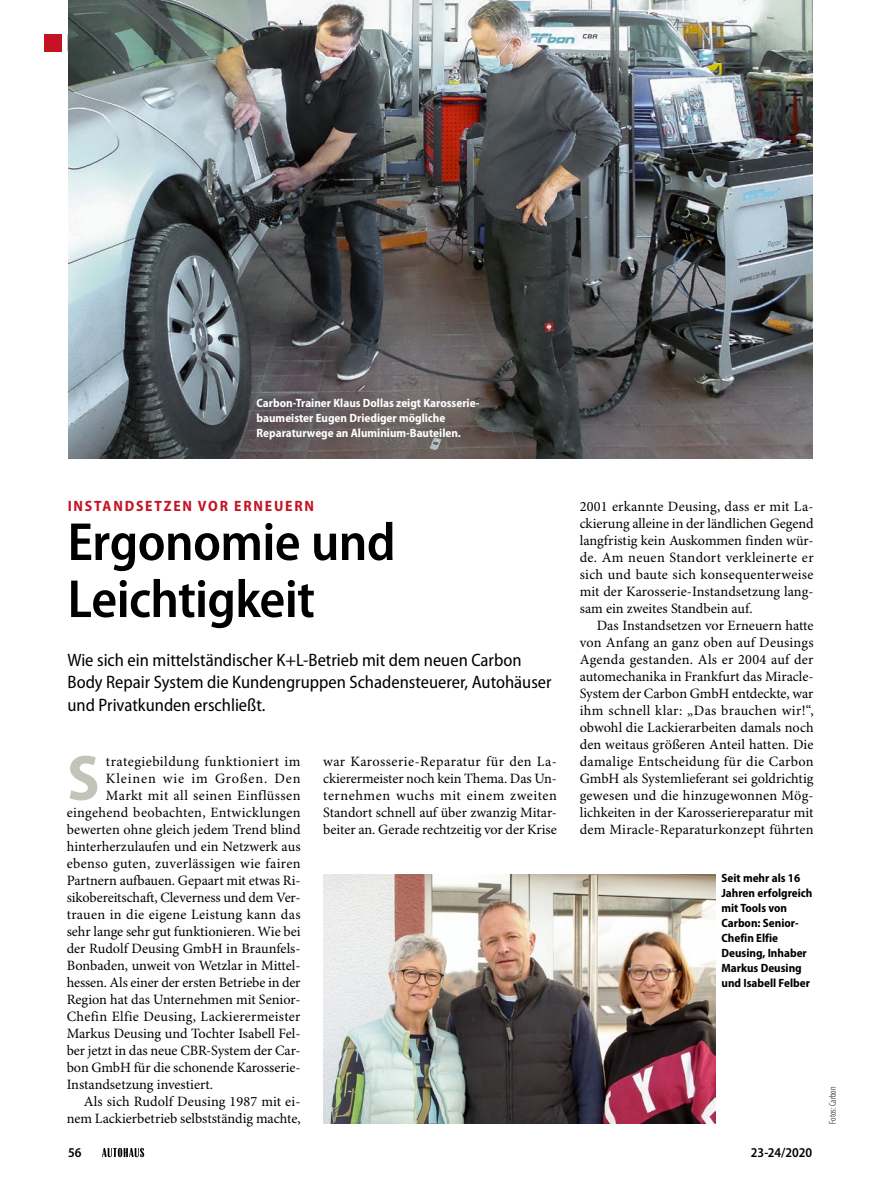
<style>
.page{position:relative;width:893px;height:1187px;background:#fff}
.page>*{position:absolute;margin:0;border:0;box-sizing:border-box;transform-origin:0 0}
.Para_GT_Initial_3Z{font:700 semi-condensed 64.65px "Myriad Pro";color:#c4c3b9}
.Title_36pt{font:600 semi-condensed 54px/57px "Myriad Pro";letter-spacing:-.015em;color:#000}
.Trailer_Vorspann{font:semi-condensed 18px/22.5px "Myriad Pro";color:#000}
.SuperTitle_DZ_Rot{font:700 semi-condensed 15px "Myriad Pro";letter-spacing:.12em;color:#c41423}
.Para_GT_Einzug{font:14.25px/17px "Minion Pro";color:#000;text-align:justify}
.Para_GT_Initial_3Z-2{font:14.25px "Minion Pro";color:#000}
.Para_GT_Initial_3Z-3{font:14.25px "Minion Pro";letter-spacing:.025em;color:#000}
.Para_GT_Initial_3Z-4{font:14.25px "Minion Pro";letter-spacing:.02em;color:#000}
.Para_GT_Initial_3Z-5{font:14.25px "Minion Pro";letter-spacing:.035em;color:#000}
.Para_GT_Initial_3Z-6{font:14.25px "Minion Pro";letter-spacing:.03em;color:#000}
.Para_GT_Initial_3Z-7{font:14.25px "Minion Pro";letter-spacing:.06em;color:#000}
.NoXML_Pagina{font:600 semi-condensed 13.5px "Myriad Pro";letter-spacing:-.005em;color:#000}
.Image_Caption_Biti_S{font:700 semi-condensed 12px/15px "Myriad Pro";color:#000}
.Image_Caption_Biti_S-2{font:700 semi-condensed 12px/15px "Myriad Pro";color:#fff}
.Image_Source_Bildque{font:300 condensed 9.75px "Myriad Pro";color:#000}
</style>
<div class="page">
<img style="left:323px;top:874px;width:393px;height:249px">
<div style="left:44px;top:34px;width:17px;height:17px;background:#c41423"></div>
<svg style="left:102px;top:1147px;width:42px;height:10px"></svg>
<img style="left:68px;top:0;width:745px;height:459px">
<p class="Image_Caption_Biti_S-2" style="left:257px;top:395px;width:224px">Carbon-Trainer Klaus Dollas zeigt Karosserie&shy;baumeister Eugen Driediger mögliche<br>Reparaturwege an Aluminium-Bauteilen.</p>
<p class="SuperTitle_DZ_Rot" style="left:68px;top:497px;width:248px">INSTANDSETZEN VOR ERNEUERN</p>
<p class="Title_36pt" style="left:68px;top:514px;width:330px">Ergonomie und<br>Leichtigkeit</p>
<p class="Trailer_Vorspann" style="left:68px;top:648px;width:486px">Wie sich ein mittelständischer K+L-Betrieb mit dem neuen Carbon<br>Body Repair System die Kundengruppen Schadensteuerer, Autohäuser und Privatkunden erschließt.</p>
<p class="Para_GT_Initial_3Z" style="left:67px;top:742px;width:34px">S</p>
<p class="Para_GT_Initial_3Z-5" style="left:106px;top:752px;width:196px">trategiebildung funktioniert im</p>
<p class="Para_GT_Initial_3Z-7" style="left:106px;top:769px;width:196px">Kleinen wie im Großen. Den</p>
<p class="Para_GT_Initial_3Z-6" style="left:106px;top:786px;width:196px">Markt mit all seinen Einflüssen</p>
<p class="Para_GT_Initial_3Z-3" style="left:67px;top:803px;width:235px">eingehend beobachten, Entwicklungen</p>
<p class="Para_GT_Initial_3Z-2" style="left:67px;top:820px;width:235px">bewerten ohne gleich jedem Trend blind</p>
<p class="Para_GT_Initial_3Z-2" style="left:67px;top:837px;width:235px">hinterherzulaufen und ein Netzwerk aus</p>
<p class="Para_GT_Initial_3Z-3" style="left:67px;top:854px;width:235px">ebenso guten, zuverlässigen wie fairen</p>
<p class="Para_GT_Initial_3Z-2" style="left:67px;top:871px;width:235px">Partnern aufbauen. Gepaart mit etwas Ri-</p>
<p class="Para_GT_Initial_3Z-2" style="left:67px;top:888px;width:235px">sikobereitschaft, Cleverness und dem Ver-</p>
<p class="Para_GT_Initial_3Z-4" style="left:67px;top:905px;width:235px">trauen in die eigene Leistung kann das</p>
<p class="Para_GT_Initial_3Z-2" style="left:67px;top:922px;width:235px">sehr lange sehr gut funktionieren. Wie bei</p>
<p class="Para_GT_Initial_3Z-2" style="left:67px;top:939px;width:235px">der Rudolf Deusing GmbH in Braunfels-</p>
<p class="Para_GT_Initial_3Z-2" style="left:67px;top:956px;width:235px">Bonbaden, unweit von Wetzlar in Mittel-</p>
<p class="Para_GT_Initial_3Z-2" style="left:67px;top:973px;width:235px">hessen. Als einer der ersten Betriebe in der</p>
<p class="Para_GT_Initial_3Z-2" style="left:67px;top:990px;width:235px">Region hat das Unternehmen mit Senior-</p>
<p class="Para_GT_Initial_3Z-4" style="left:67px;top:1007px;width:235px">Chefin Elfie Deusing, Lackierermeister</p>
<p class="Para_GT_Initial_3Z-2" style="left:67px;top:1024px;width:235px">Markus Deusing und Tochter Isabell Fel-</p>
<p class="Para_GT_Initial_3Z-2" style="left:67px;top:1041px;width:235px">ber jetzt in das neue CBR-System der Car-</p>
<p class="Para_GT_Initial_3Z-2" style="left:67px;top:1058px;width:235px">bon GmbH für die schonende Karosserie-</p>
<p class="Para_GT_Initial_3Z-2" style="left:67px;top:1075px;width:148px">Instandsetzung investiert.</p>
<p class="Para_GT_Einzug" style="left:67px;top:1093px;width:235px;text-align:right">Als sich Rudolf Deusing 1987 mit ei&shy;nem Lackierbetrieb selbstständig machte,</p>
<p class="Para_GT_Einzug" style="left:323px;top:753px;width:235px">war Karosserie-Reparatur für den La&shy;ckierermeister noch kein Thema. Das Un&shy;ternehmen wuchs mit einem zweiten Standort schnell auf über zwanzig Mitar&shy;beiter an. Gerade rechtzeitig vor der Krise</p>
<p class="Para_GT_Einzug" style="left:580px;top:498px;width:235px">2001 erkannte Deusing, dass er mit La&shy;ckierung alleine in der ländlichen Gegend langfristig kein Auskommen finden wür&shy;de. Am neuen Standort verkleinerte er sich und baute sich konsequenterweise mit der Karosserie-Instandsetzung lang&shy;sam ein zweites Standbein auf.</p>
<p class="Para_GT_Einzug" style="left:580px;top:617px;width:235px;text-indent:17px">Das Instandsetzen vor Erneuern hatte von Anfang an ganz oben auf Deusings Agenda gestanden. Als er 2004 auf der automechanika in Frankfurt das Miracle-System der Carbon GmbH entdeckte, war ihm schnell klar: „Das brauchen wir!“, obwohl die Lackierarbeiten damals noch den weitaus größeren Anteil hatten. Die damalige Entscheidung für die Carbon GmbH als Systemlieferant sei goldrichtig gewesen und die hinzugewonnen Mög&shy;lichkeiten in der Karosseriereparatur mit dem Miracle-Reparaturkonzept führten</p>
<p class="Image_Caption_Biti_S" style="left:721px;top:871px;width:92px">Seit mehr als 16<br>Jahren erfolgreich mit Tools von<br>Carbon: Senior-<br>Chefin Elfie<br>Deusing, Inhaber<br>Markus Deusing und Isabell Felber</p>
<p class="NoXML_Pagina" style="left:68px;top:1144px;width:15px">56</p>
<p class="NoXML_Pagina" style="left:751px;top:1144px;width:63px">23-24/2020</p>
<p class="Image_Source_Bildque" style="left:827px;top:1123px;width:38px;rotate:-90deg">Fotos: Carbon</p>
</div>
